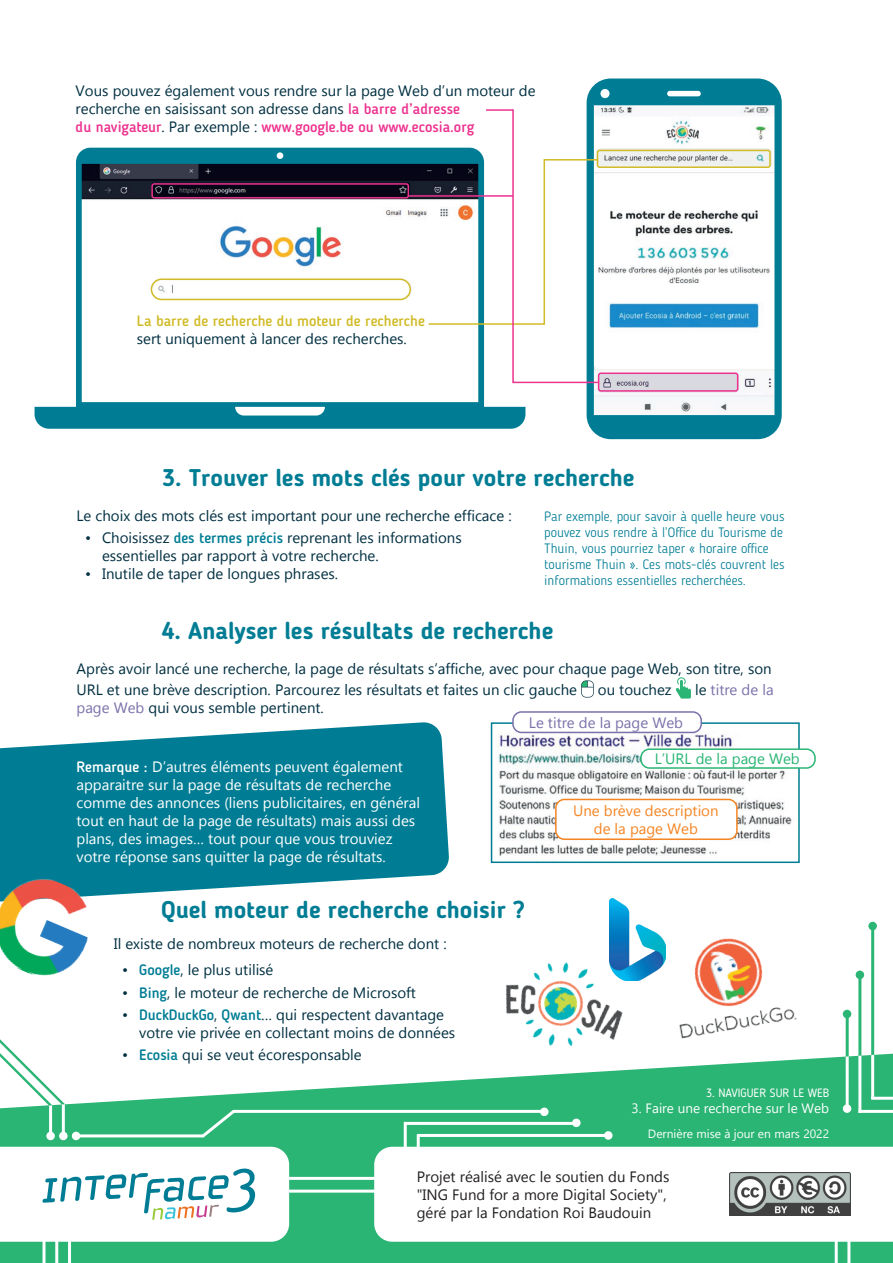
<style>
.page{position:relative;width:893px;height:1263px;background:#fff}
.page>*{position:absolute;margin:0;border:0;box-sizing:border-box;transform-origin:0 0}
.Titres{font:700 24px "Blogger Sans";color:#007d94}
.Paragraphe{font:15px/18px "Gadugi";color:#002f41}
.Paragraphe-2{font:15px/18px "Gadugi";color:#fff}
.Paragraphe_avant_lis{font:15px "Gadugi";color:#002f41}
.t1{font:15px/18px "Gadugi";color:#231f20}
.Paragraphe-3{font:500 15px/18px "Blogger Sans";color:#d1bb26}
.Paragraphe-4{font:15px/18px "Gadugi";color:#f58523;text-align:center}
.Paragraphe-5{font:15px "Gadugi";color:#7972aa}
.Paragraphe-6{font:15px "Gadugi";color:#2ab574}
.Paragraphe-7{font:300 13.5px/16.2px "Blogger Sans";color:#007d94}
.t2{font:13.5px "Gadugi";color:#fff}
.t3{font:12px "Gadugi";color:#fff}
.t4{font:12px "Blogger Sans";color:#fff}
.s1{font-family:"Blogger Sans";font-weight:500;color:#ed328f}
.s2{font-family:"Gadugi";font-weight:400;color:#002f41}
.s3{font-family:"Blogger Sans";font-weight:500;color:#007d94}
.s4{color:#002f41}
.s5{color:#7972aa}
.s6{font-family:"Blogger Sans";font-weight:500}
</style>
<div class="page">
<svg style="left:0;top:722px;width:449px;height:174px;background:#238ea2"></svg>
<img style="left:679px;top:938px;width:118px;height:101px">
<img style="left:506px;top:943px;width:117px;height:104px">
<img style="left:0;top:865px;width:105px;height:111px">
<img style="left:610px;top:898px;width:56px;height:83px">
<svg style="left:35px;top:148px;width:490px;height:281px"></svg>
<svg style="left:587px;top:79px;width:195px;height:360px"></svg>
<div style="left:600px;top:89px;width:10px;height:9px;background:#fff;border-radius:50%"></div>
<div style="left:151px;top:279px;width:260px;height:21px;border:2px solid #d1bb26;border-radius:10px"></div>
<div style="left:151px;top:183px;width:258px;height:16px;border:2px solid #ed328f;border-radius:2px"></div>
<div style="left:598px;top:372px;width:140px;height:20px;border:2px solid #ed328f;border-radius:2px"></div>
<div style="left:597px;top:150px;width:174px;height:18px;border:2px solid #d1bb26;border-radius:2px"></div>
<hr style="left:409px;top:195px;width:104px;height:2px;background:#ed328f">
<img style="left:496px;top:727px;width:296px;height:133px">
<div style="left:491px;top:722px;width:309px;height:141px;border:2px solid #007d94"></div>
<div style="left:641px;top:749px;width:174px;height:19px;background:#fff;border-radius:9px"></div>
<div style="left:640px;top:748px;width:176px;height:21px;border:2px solid #2ab574;border-radius:9px"></div>
<div style="left:513px;top:712px;width:188px;height:20px;background:#fff;border-radius:9px"></div>
<div style="left:512px;top:711px;width:190px;height:22px;border:2px solid #7972aa;border-radius:9px"></div>
<div style="left:556px;top:799px;width:181px;height:40px;background:#fff;border-radius:9px"></div>
<div style="left:555px;top:799px;width:183px;height:41px;border:2px solid #f58523;border-radius:9px"></div>
<svg style="left:581px;top:680px;width:13px;height:17px"></svg>
<svg style="left:676px;top:677px;width:15px;height:21px"></svg>
<svg style="left:427px;top:108px;width:172px;height:276px"></svg>
<hr style="left:486px;top:109px;width:27px;height:2px;background:#ed328f">
<svg style="left:0;top:1050px;width:893px;height:213px;fill:#2ab574"></svg>
<svg style="left:374px;top:1147px;width:519px;height:95px"></svg>
<hr style="left:287px;top:1177px;width:96px;height:3px;background:#fff">
<hr style="left:287px;top:1189px;width:96px;height:3px;background:#fff">
<hr style="left:417px;top:1134px;width:3px;height:26px;background:#fff">
<hr style="left:417px;top:1134px;width:191px;height:3px;background:#fff">
<hr style="left:393px;top:1202px;width:33px;height:3px;background:#fff">
<hr style="left:393px;top:1215px;width:33px;height:3px;background:#fff">
<hr style="left:393px;top:1228px;width:33px;height:3px;background:#fff">
<hr style="left:835px;top:1239px;width:3px;height:24px;background:#fff">
<hr style="left:847px;top:1239px;width:3px;height:24px;background:#fff">
<div style="left:46px;top:1132px;width:9px;height:8px;background:#fff;border-radius:50%"></div>
<div style="left:59px;top:1132px;width:9px;height:8px;background:#fff;border-radius:50%"></div>
<hr style="left:49px;top:1104px;width:3px;height:31px;background:#fff">
<hr style="left:62px;top:1103px;width:3px;height:31px;background:#fff">
<hr style="left:55px;top:1232px;width:3px;height:31px;background:#fff">
<hr style="left:68px;top:1231px;width:3px;height:32px;background:#fff">
<hr style="left:43px;top:1231px;width:3px;height:32px;background:#fff">
<svg style="left:198px;top:1107px;width:40px;height:33px"></svg>
<hr style="left:76px;top:1134px;width:128px;height:3px;background:#fff">
<div style="left:72px;top:1132px;width:8px;height:8px;background:#fff;border-radius:50%"></div>
<svg style="left:0;top:1039px;width:65px;height:66px"></svg>
<hr style="left:233px;top:1110px;width:312px;height:3px;background:#fff">
<div style="left:540px;top:1107px;width:9px;height:9px;background:#fff;border-radius:50%"></div>
<hr style="left:871px;top:928px;width:3px;height:128px;background:#2ab574">
<hr style="left:858px;top:973px;width:3px;height:84px;background:#2ab574">
<hr style="left:846px;top:1015px;width:3px;height:42px;background:#2ab574">
<hr style="left:846px;top:1056px;width:3px;height:55px;background:#fff">
<hr style="left:858px;top:1055px;width:3px;height:58px;background:#fff">
<hr style="left:871px;top:1055px;width:3px;height:44px;background:#fff">
<div style="left:843px;top:1104px;width:8px;height:9px;background:#fff;border-radius:50%"></div>
<hr style="left:858px;top:1110px;width:35px;height:3px;background:#fff">
<hr style="left:871px;top:1097px;width:22px;height:3px;background:#fff">
<div style="left:843px;top:1010px;width:8px;height:8px;background:#2ab574;border-radius:50%"></div>
<div style="left:856px;top:970px;width:8px;height:9px;background:#2ab574;border-radius:50%"></div>
<div style="left:868px;top:922px;width:9px;height:8px;background:#2ab574;border-radius:50%"></div>
<img style="left:729px;top:1173px;width:121px;height:42px">
<svg style="left:0;top:1147px;width:289px;height:95px"></svg>
<hr style="left:404px;top:1122px;width:3px;height:27px;background:#fff">
<hr style="left:404px;top:1122px;width:172px;height:3px;background:#fff">
<div style="left:572px;top:1118px;width:9px;height:9px;background:#fff;border-radius:50%"></div>
<div style="left:604px;top:1131px;width:8px;height:9px;background:#fff;border-radius:50%"></div>
<p class="Paragraphe" style="left:76px;top:81px;width:461px">Vous pouvez également vous rendre sur la page Web d’un moteur de recherche en saisissant son adresse dans <span class="s1">la barre d’adresse<br>du navigateur</span>. Par exemple : <span class="s1">www.google.be ou www.ecosia.org</span></p>
<p class="Paragraphe-3" style="left:137px;top:312px;width:290px">La barre de recherche du moteur de recherche <span class="s2">sert uniquement à lancer des recherches.</span></p>
<p class="Titres" style="left:162px;top:463px;width:474px">3. Trouver les mots clés pour votre recherche</p>
<p class="Paragraphe_avant_lis" style="left:76px;top:507px;width:437px">Le choix des mots clés est important pour une recherche efficace :</p>
<p class="Paragraphe" style="left:102px;top:529px;width:361px;text-indent:-17px">• Choisissez <span class="s3">des termes précis</span> reprenant les informations essentielles par rapport à votre recherche.</p>
<p class="Paragraphe" style="left:85px;top:565px;width:255px">• Inutile de taper de longues phrases.</p>
<p class="Paragraphe-7" style="left:544px;top:508px;width:242px">Par exemple, pour savoir à quelle heure vous pouvez vous rendre à l’Office du Tourisme de Thuin, vous pourriez taper « horaire office tourisme Thuin ». Ces mots-clés couvrent les informations essentielles recherchées.</p>
<p class="Titres" style="left:162px;top:616px;width:393px">4. Analyser les résultats de recherche</p>
<p class="Paragraphe" style="left:77px;top:658px;width:697px;line-height:21px">Après avoir lancé une recherche, la page de résultats s’affiche, avec pour chaque page Web, son titre, son<br>URL et une brève description. Parcourez les résultats et faites un clic gauche</p>
<p class="Paragraphe" style="left:598px;top:681px;width:75px">ou touchez</p>
<p class="Paragraphe-5" style="left:695px;top:681px;width:80px"><span class="s4">le</span> titre de la</p>
<p class="Paragraphe" style="left:77px;top:699px;width:249px"><span class="s5">page Web</span> qui vous semble pertinent.</p>
<p class="Paragraphe-5" style="left:529px;top:713px;width:156px">Le titre de la page Web</p>
<p class="Paragraphe-2" style="left:77px;top:757px;width:345px"><span class="s6">Remarque :</span> D’autres éléments peuvent également apparaitre sur la page de résultats de recherche comme des annonces (liens publicitaires, en général tout en haut de la page de résultats) mais aussi des plans, des images… tout pour que vous trouviez votre réponse sans quitter la page de résultats.</p>
<p class="Paragraphe-6" style="left:655px;top:750px;width:147px">L’URL de la page Web</p>
<p class="Paragraphe-4" style="left:573px;top:801px;width:147px">Une brève description de la page Web</p>
<p class="Titres" style="left:161px;top:895px;width:365px">Quel moteur de recherche choisir ?</p>
<p class="Paragraphe_avant_lis" style="left:114px;top:934px;width:334px">Il existe de nombreux moteurs de recherche dont :</p>
<p class="Paragraphe" style="left:122px;top:961px;width:153px">• <span class="s3">Google</span>, le plus utilisé</p>
<p class="Paragraphe" style="left:122px;top:983px;width:295px">• <span class="s3">Bing</span>, le moteur de recherche de Microsoft</p>
<p class="Paragraphe" style="left:139px;top:1005px;width:318px;text-indent:-17px">• <span class="s3">DuckDuckGo</span>, <span class="s3">Qwant</span>… qui respectent davantage votre vie privée en collectant moins de données</p>
<p class="Paragraphe" style="left:122px;top:1046px;width:241px">• <span class="s3">Ecosia</span> qui se veut écoresponsable</p>
<p class="t4" style="left:706px;top:1086px;width:125px">3. NAVIGUER SUR LE WEB</p>
<p class="t2" style="left:632px;top:1100px;width:199px">3. Faire une recherche sur le Web</p>
<p class="t3" style="left:648px;top:1126px;width:183px">Dernière mise à jour en mars 2022</p>
<p class="t1" style="left:417px;top:1167px;width:254px">Projet réalisé avec le soutien du Fonds "ING Fund for a more Digital Society", géré par la Fondation Roi Baudouin</p>
</div>
